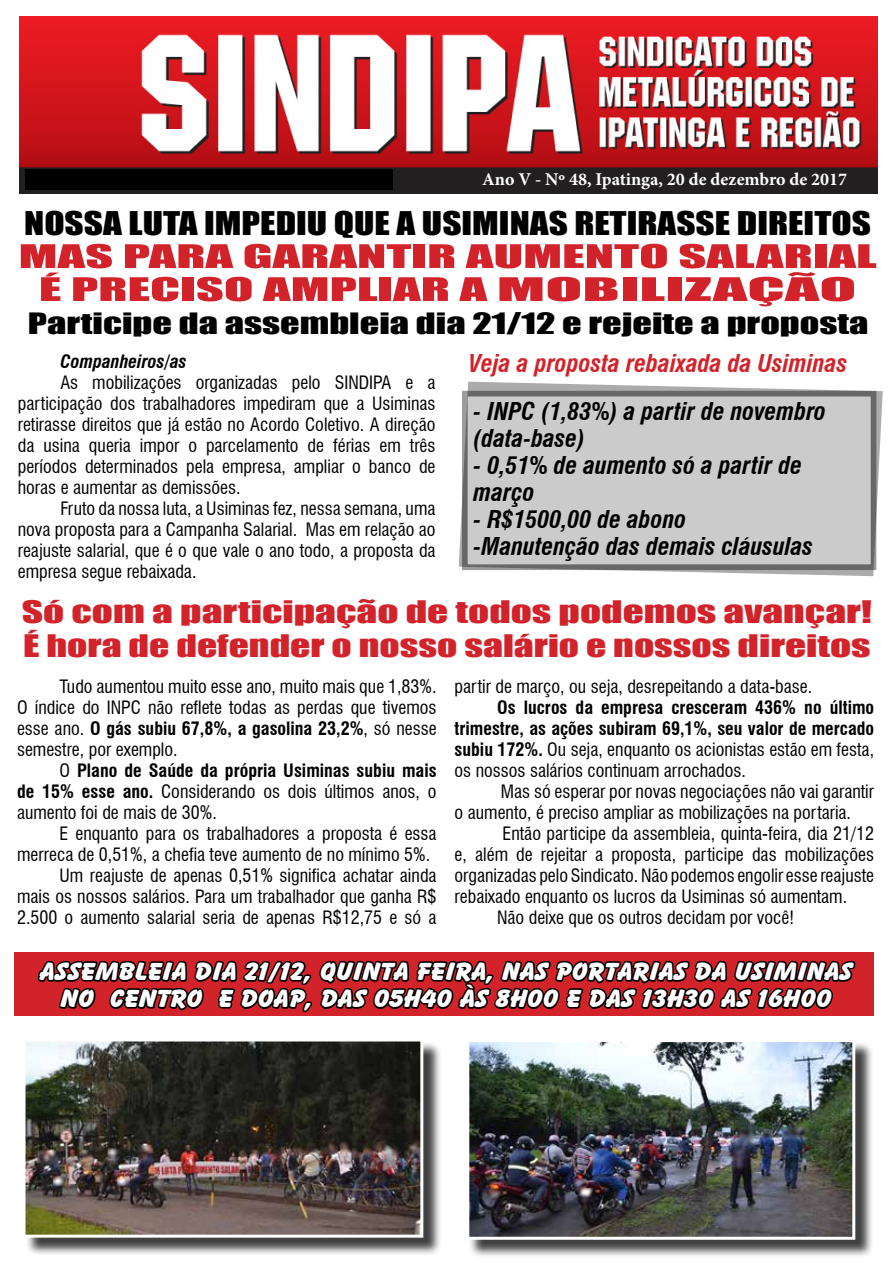
<style>
.page{position:relative;width:893px;height:1263px;background:#fff}
.page>*{position:absolute;margin:0;border:0;box-sizing:border-box;transform-origin:0 0}
.t1{font:30px/33px "Impact";color:#d2232a;text-align:center;scale:1.81 1}
.t2{font:30px "Impact";color:#000;scale:1.24 1}
.t3{font:28.5px/34.5px "Impact";color:#d2232a;scale:1.45 1}
.t4{font:27px "Impact";color:#000;scale:1.42 1}
.t5{font:800 25.5px/27px "Balloon BT";color:#fff;text-align:center;scale:1.14 1}
.t6{font:italic 700 condensed 24px/27px "Swiss 721 BT";color:#000}
.t7{font:italic 700 condensed 24px "Swiss 721 BT";color:#d2232a}
.t8{font:condensed 18px/21px "Swiss 721 BT";color:#000;text-align:justify}
.t9{font:700 condensed 18px/21px "Swiss 721 BT";color:#000;text-align:justify}
.t10{font:700 18px "Minion Pro";color:#fff}
.t11{font:italic 700 condensed 18px "Swiss 721 BT";color:#000}
.s1{font-weight:700}
.s2{font-weight:400}
</style>
<div class="page">
<img style="left:19px;top:17px;width:858px;height:176px">
<div style="left:26px;top:169px;width:367px;height:21px;background:#000"></div>
<svg style="left:458px;top:381px;width:425px;height:196px"></svg>
<div style="left:465px;top:394px;width:408px;height:173px;background:#cbcbcb"></div>
<div style="left:25px;top:1041px;width:417px;height:215px;background:#000;opacity:.75"></div>
<img style="left:27px;top:1042px;width:392px;height:191px">
<div style="left:23px;top:1038px;width:400px;height:199px;border:3px solid #fff"></div>
<div style="left:469px;top:1041px;width:405px;height:217px;background:#000;opacity:.75"></div>
<img style="left:470px;top:1043px;width:381px;height:193px">
<div style="left:466px;top:1039px;width:389px;height:201px;border:3px solid #fff"></div>
<div style="left:15px;top:952px;width:859px;height:63px;background:#d2232a"></div>
<svg style="left:36px;top:960px;width:822px;height:83px"></svg>
<p class="t10" style="left:482px;top:167px;width:366px">Ano V - Nº 48, Ipatinga, 20 de dezembro de 2017</p>
<h1 class="t2" style="left:24px;top:200px;width:684px">NOSSA LUTA IMPEDIU QUE A USIMINAS RETIRASSE DIREITOS</h1>
<h1 class="t1" style="left:19px;top:239px;width:476px">MAS PARA GARANTIR AUMENTO SALARIAL<br>É PRECISO AMPLIAR A MOBILIZAÇÃO</h1>
<h3 class="t4" style="left:28px;top:303px;width:593px">Participe da assembleia dia 21/12 e rejeite a proposta</h3>
<p class="t11" style="left:60px;top:350px;width:128px">Companheiros/as</p>
<p class="t8" style="left:18px;top:372px;width:419px;text-indent:43px">As mobilizações organizadas pelo SINDIPA e a participação dos trabalhadores impediram que a Usiminas retirasse direitos que já estão no Acordo Coletivo. A direção da usina queria impor o parcelamento de férias em três períodos determinados pela empresa, ampliar o banco de horas e aumentar as demissões.</p>
<p class="t8" style="left:18px;top:498px;width:419px;text-indent:43px">Fruto da nossa luta, a Usiminas fez, nessa semana, uma nova proposta para a Campanha Salarial. Mas em relação ao reajuste salarial, que é o que vale o ano todo, a proposta da empresa segue rebaixada.</p>
<h3 class="t7" style="left:469px;top:349px;width:380px">Veja a proposta rebaixada da Usiminas</h3>
<h3 class="t6" style="left:474px;top:398px;width:354px">- INPC (1,83%) a partir de novembro (data-base)</h3>
<h3 class="t6" style="left:474px;top:452px;width:330px">- 0,51% de aumento só a partir de março</h3>
<h3 class="t6" style="left:474px;top:506px;width:341px">- R$1500,00 de abono -Manutenção das demais cláusulas</h3>
<h2 class="t3" style="left:22px;top:594px;width:588px">Só com a participação de todos podemos avançar!<br>É hora de defender o nosso salário e nossos direitos</h2>
<p class="t8" style="left:17px;top:676px;width:421px;text-indent:43px">Tudo aumentou muito esse ano, muito mais que 1,83%.<br>O índice do INPC não reflete todas as perdas que tivemos esse ano. <span class="s1">O gás subiu 67,8%, a gasolina 23,2%</span>, só nesse semestre, por exemplo.</p>
<p class="t8" style="left:17px;top:760px;width:421px;text-indent:43px">O <span class="s1">Plano de Saúde da própria Usiminas subiu mais de 15% esse ano.</span> Considerando os dois últimos anos, o aumento foi de mais de 30%.</p>
<p class="t8" style="left:60px;top:823px;width:379px">E enquanto para os trabalhadores a proposta é essa</p>
<p class="t8" style="left:17px;top:844px;width:415px">merreca de 0,51%, a chefia teve aumento de no mínimo 5%.</p>
<p class="t8" style="left:60px;top:865px;width:378px">Um reajuste de apenas 0,51% significa achatar ainda</p>
<p class="t8" style="left:17px;top:886px;width:421px">mais os nossos salários. Para um trabalhador que ganha R$</p>
<p class="t8" style="left:17px;top:907px;width:421px">2.500 o aumento salarial seria de apenas R$12,75 e só a</p>
<p class="t8" style="left:455px;top:676px;width:359px">partir de março, ou seja, desrepeitando a data-base.</p>
<p class="t9" style="left:455px;top:697px;width:421px;text-indent:43px">Os lucros da empresa cresceram 436% no último trimestre, as ações subiram 69,1%, seu valor de mercado subiu 172%. <span class="s2">Ou seja, enquanto os acionistas estão em festa, os nossos salários continuam arrochados.</span></p>
<p class="t8" style="left:455px;top:781px;width:421px;text-indent:46px">Mas só esperar por novas negociações não vai garantir o aumento, é preciso ampliar as mobilizações na portaria.</p>
<p class="t8" style="left:503px;top:823px;width:373px">Então participe da assembleia, quinta-feira, dia 21/12</p>
<p class="t8" style="left:455px;top:844px;width:421px">e, além de rejeitar a proposta, participe das mobilizações</p>
<p class="t8" style="left:455px;top:865px;width:421px">organizadas pelo Sindicato. Não podemos engolir esse reajuste</p>
<p class="t8" style="left:455px;top:886px;width:394px">rebaixado enquanto os lucros da Usiminas só aumentam.</p>
<p class="t8" style="left:497px;top:907px;width:299px">Não deixe que os outros decidam por você!</p>
<h3 class="t5" style="left:40px;top:957px;width:714px">ASSEMBLEIA DIA 21/12, QUINTA FEIRA, NAS PORTARIAS DA USIMINAS<br>NO CENTRO E DOAP, DAS 05H40 ÀS 8H00 E DAS 13H30 AS 16H00</h3>
</div>
